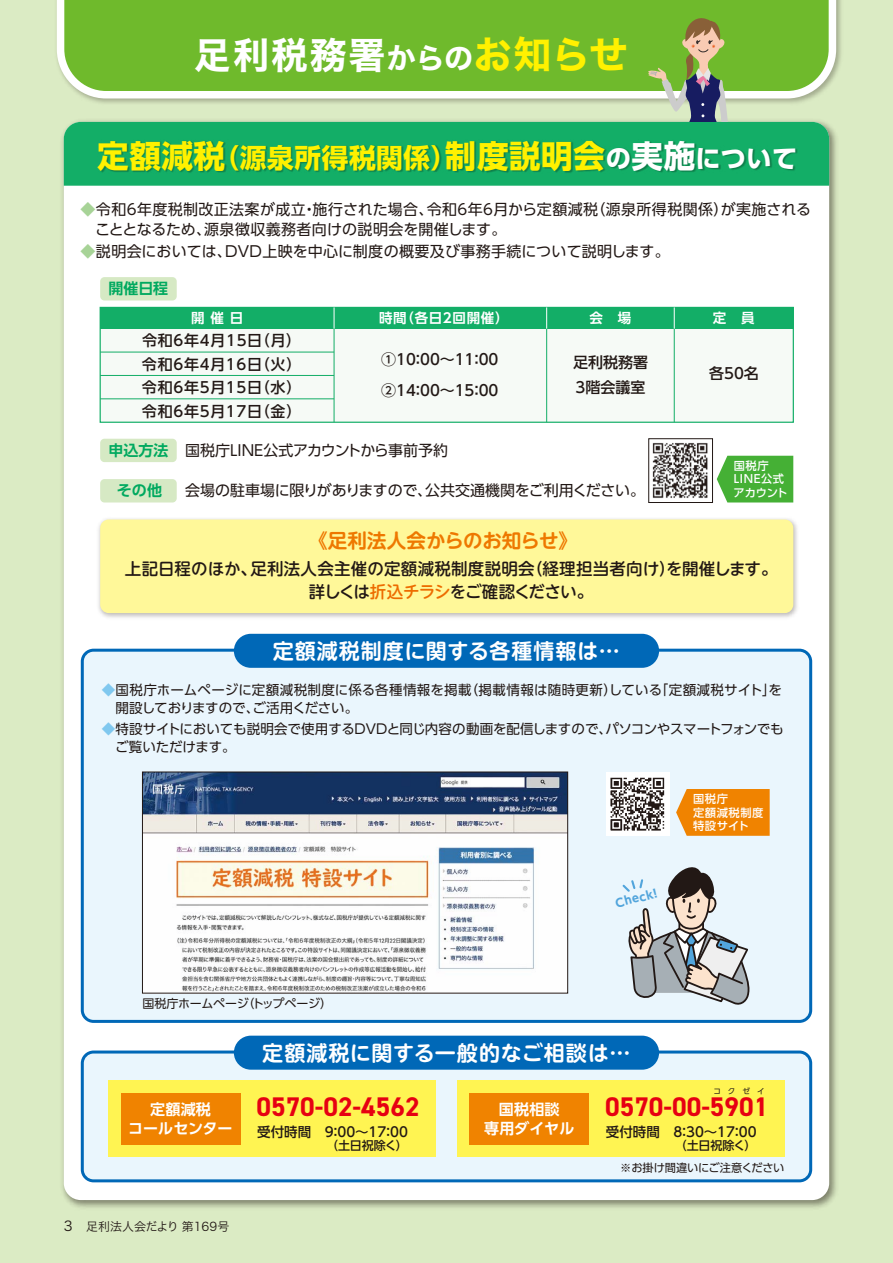
<style>
.page{position:relative;width:893px;height:1263px;background:#dbebc4}
.page>*{position:absolute;margin:0;border:0;box-sizing:border-box;transform-origin:0 0}
.t1{font:36.75px "Hira Kaku Std W7";letter-spacing:.05em;color:#fff}
.t2{font:700 31.5px "UD Shin Go Pro";letter-spacing:.02em;color:#fff100}
.t3{font:700 27px "DIN2014";color:#e60012}
.t4{font:700 21px "UD Shin M Go Pro De";letter-spacing:.05em;color:#fff}
.t5{font:700 19.5px "UD Shin M Go Pro De";color:#ee7800}
.t6{font:500 16.5px/23.2px "UD Shin M Go Pro";letter-spacing:.01em;color:#221815;text-align:center}
.t7{font:15px/19.5px "UD Shin Go Pro";letter-spacing:.025em;color:#221815}
.t8{font:15px "UD Shin Go Pro";color:#221815}
.t9{font:500 15px/23.4px "UD Shin Go Pro";letter-spacing:.04em;color:#221815;text-align:justify}
.t10{font:15px "UD Shin Go Pro";letter-spacing:.02em;color:#221815}
.t11{font:500 15px/31.5px "UD Shin Go Pro";color:#221815}
.t12{font:700 15px/19px "UD Shin Go Pro De";letter-spacing:.015em;color:#fff;text-align:center}
.t13{font:700 15px "UD Shin Go Pro De";color:#00a95f}
.t14{font:13.5px/18px "UD Shin Go Pro";color:#221815}
.t15{font:500 13.5px "UD Shin Go Pro";color:#221815}
.t16{font:700 13.5px "UD Shin Go Pro De";letter-spacing:.05em;color:#fff}
.t17{font:12px "UD Shin Go Pro";letter-spacing:-.02em;color:#221815}
.t18{font:12px "Hira Kaku Std W3";color:#221815}
.t19{font:500 12px "UD Shin Go Pro";letter-spacing:-.01em;color:#221815}
.t20{font:700 11.4px "UD Shin Go Pro";color:#52a5dc}
.t21{font:500 11.25px/13.2px "UD Shin Go Pro";letter-spacing:.05em;color:#fff}
.t22{font:11.25px "UD Shin Go Pro";letter-spacing:-.015em;color:#221815}
.t23{font:7.5px "UD Shin Go Pro";color:#221815}
.s1{font-size:29.1px}
.s2{font-size:38.25px;color:#fff100}
.s3{font-size:26.85px}
.s4{font-size:25.2px;color:#fff}
.s5{color:#fff}
.s6{color:#a7d397}
.s7{font-family:"UD Shin Go Pro De";font-weight:700;color:#00a95f}
.s8{color:#ed6c00}
.s9{color:#80c8ef}
.s10{font-size:13.5px}
</style>
<div class="page">
<img style="left:62px;top:120px;width:775px;height:1088px">
<div style="left:64px;top:122px;width:765px;height:1078px;background:#fff;border-radius:17px"></div>
<div style="left:81px;top:649px;width:731px;height:374px;background:#eaf6fd"></div>
<svg style="left:81px;top:1050px;width:731px;height:132px;background:#d4e8f6"></svg>
<div style="left:64px;top:122px;width:765px;height:64px;background:#13ae67"></div>
<img style="left:97px;top:140px;width:703px;height:43px">
<div style="left:100px;top:277px;width:77px;height:23px;background:#d6e9c4;border-radius:4px"></div>
<img style="left:98px;top:518px;width:699px;height:100px">
<div style="left:100px;top:519px;width:693px;height:94px;background:#fff899;border-radius:9px"></div>
<div style="left:100px;top:439px;width:77px;height:23px;background:#d6e9c4;border-radius:4px"></div>
<div style="left:100px;top:479px;width:77px;height:23px;background:#d6e9c4;border-radius:4px"></div>
<div style="left:100px;top:307px;width:693px;height:115px;background:#f6faf6"></div>
<div style="left:100px;top:307px;width:694px;height:116px;border:1px solid #13ae67"></div>
<div style="left:100px;top:307px;width:693px;height:22px;background:#13ae67"></div>
<hr style="left:100px;top:352px;width:234px;height:1px;background:#13ae67">
<hr style="left:100px;top:375px;width:234px;height:1px;background:#13ae67">
<hr style="left:100px;top:398px;width:234px;height:1px;background:#13ae67">
<hr style="left:334px;top:307px;width:1px;height:115px;background:#13ae67">
<hr style="left:546px;top:307px;width:1px;height:115px;background:#13ae67">
<hr style="left:674px;top:307px;width:1px;height:115px;background:#13ae67">
<svg style="left:334px;top:307px;width:1px;height:22px"></svg>
<svg style="left:546px;top:307px;width:1px;height:22px"></svg>
<svg style="left:674px;top:307px;width:1px;height:22px"></svg>
<div style="left:234px;top:1036px;width:425px;height:34px;background:#0068b7;border-radius:17px"></div>
<div style="left:234px;top:634px;width:425px;height:34px;background:#0068b7;border-radius:17px"></div>
<div style="left:108px;top:1080px;width:328px;height:77px;background:#fff452"></div>
<div style="left:121px;top:1093px;width:119px;height:51px;background:#f08300"></div>
<div style="left:457px;top:1080px;width:327px;height:77px;background:#fff452"></div>
<div style="left:470px;top:1093px;width:119px;height:51px;background:#f08300"></div>
<img style="left:144px;top:774px;width:422px;height:217px">
<div style="left:142px;top:772px;width:426px;height:221px;border:1px solid #221815"></div>
<img style="left:652px;top:443px;width:56px;height:55px">
<svg style="left:717px;top:456px;width:76px;height:46px;background:#51b542"></svg>
<div style="left:648px;top:438px;width:65px;height:65px;border:1px solid #221815"></div>
<img style="left:606px;top:772px;width:64px;height:64px">
<svg style="left:676px;top:789px;width:94px;height:47px;background:#ef8a10"></svg>
<svg style="left:621px;top:864px;width:133px;height:147px;background:#bec3c5"></svg>
<svg style="left:57px;top:0;width:784px;height:104px"></svg>
<div style="left:64px;top:0;width:765px;height:91px;background:#6fba2c"></div>
<svg style="left:646px;top:15px;width:83px;height:106px;background:#8ca867"></svg>
<h1 class="t1" style="left:194px;top:27px;width:435px">足利税務署<span class="s1">からの</span><span class="s2">お知らせ</span></h1>
<h2 class="t2" style="left:97px;top:130px;width:701px">定額減税<span class="s3">（源泉所得税関係）</span>制度説明会<span class="s4">の</span><span class="s5">実施</span><span class="s4">について</span></h2>
<p class="t7" style="left:81px;top:200px;width:732px"><span class="s6">◆</span>令和6年度税制改正法案が成立・施行された場合、令和6年6月から定額減税（源泉所得税関係）が実施される　こととなるため、源泉徴収義務者向けの説明会を開催します。</p>
<p class="t10" style="left:81px;top:240px;width:591px"><span class="s6">◆</span>説明会においては、DVD上映を中心に制度の概要及び事務手続について説明します。</p>
<p class="t13" style="left:108px;top:276px;width:61px">開催日程</p>
<p class="t16" style="left:191px;top:307px;width:54px">開 催 日</p>
<p class="t9" style="left:142px;top:328px;width:161px">令和6年4月15日（月）令和6年4月16日（火）令和6年5月15日（水）令和6年5月17日（金）</p>
<p class="t16" style="left:379px;top:307px;width:131px">時間（各日2回開催）</p>
<p class="t16" style="left:589px;top:307px;width:43px">会　場</p>
<p class="t16" style="left:713px;top:307px;width:43px">定　員</p>
<p class="t11" style="left:381px;top:343px;width:119px">①10：00～11：00<br>②14：00～15：00</p>
<p class="t11" style="left:573px;top:349px;width:76px;line-height:25.5px">足利税務署<br>3階会議室</p>
<p class="t9" style="left:709px;top:361px;width:51px">各50名</p>
<p class="t8" style="left:108px;top:438px;width:341px"><span class="s7">申込方法</span> 国税庁LINE公式アカウントから事前予約</p>
<p class="t13" style="left:117px;top:478px;width:47px">その他</p>
<p class="t8" style="left:185px;top:478px;width:461px">会場の駐車場に限りがありますので、公共交通機関をご利用ください。</p>
<p class="t21" style="left:734px;top:459px;width:56px">国税庁<br>LINE公式アカウント</p>
<h3 class="t5" style="left:308px;top:524px;width:271px">《足利法人会からのお知らせ》</h3>
<p class="t6" style="left:125px;top:556px;width:654px">上記日程のほか、足利法人会主催の定額減税制度説明会（経理担当者向け）を開催します。詳しくは<span class="s8">折込チラシ</span>をご確認ください。</p>
<h3 class="t4" style="left:273px;top:634px;width:349px">定額減税制度に関する各種情報は…</h3>
<p class="t14" style="left:102px;top:681px;width:681px"><span class="s9">◆</span>国税庁ホームページに定額減税制度に係る各種情報を掲載（掲載情報は随時更新）している「定額減税サイト」を　開設しておりますので、ご活用ください。</p>
<p class="t14" style="left:102px;top:720px;width:683px"><span class="s9">◆</span>特設サイトにおいても説明会で使用するDVDと同じ内容の動画を配信しますので、パソコンやスマートフォンでも　ご覧いただけます。</p>
<p class="t17" style="left:142px;top:994px;width:191px">国税庁ホームページ（トップページ）</p>
<p class="t20" style="left:613px;top:895px;width:48px;rotate:-15deg">Check！</p>
<h3 class="t4" style="left:262px;top:1036px;width:370px">定額減税に関する一般的なご相談は…</h3>
<p class="t21" style="left:693px;top:792px;width:72px">国税庁<br>定額減税制度特設サイト</p>
<p class="t23" style="left:713px;top:1085px;width:53px">コ　ク　ゼ　イ</p>
<p class="t12" style="left:128px;top:1099px;width:106px">定額減税<br>コールセンター</p>
<h3 class="t3" style="left:257px;top:1089px;width:165px">0570-02-4562</h3>
<p class="t19" style="left:326px;top:1136px;width:83px">（土日祝除く）</p>
<p class="t15" style="left:257px;top:1120px;width:152px">受付時間　9：00～17：00</p>
<p class="t18" style="left:64px;top:1217px;width:167px"><span class="s10">3　</span>足利法人会だより 第169号</p>
<p class="t12" style="left:484px;top:1099px;width:92px">国税相談<br>専用ダイヤル</p>
<h3 class="t3" style="left:605px;top:1089px;width:165px">0570-00-5901</h3>
<p class="t19" style="left:675px;top:1136px;width:83px">（土日祝除く）</p>
<p class="t15" style="left:606px;top:1120px;width:152px">受付時間　8：30～17：00</p>
<p class="t22" style="left:620px;top:1158px;width:166px">※お掛け間違いにご注意ください</p>
</div>
